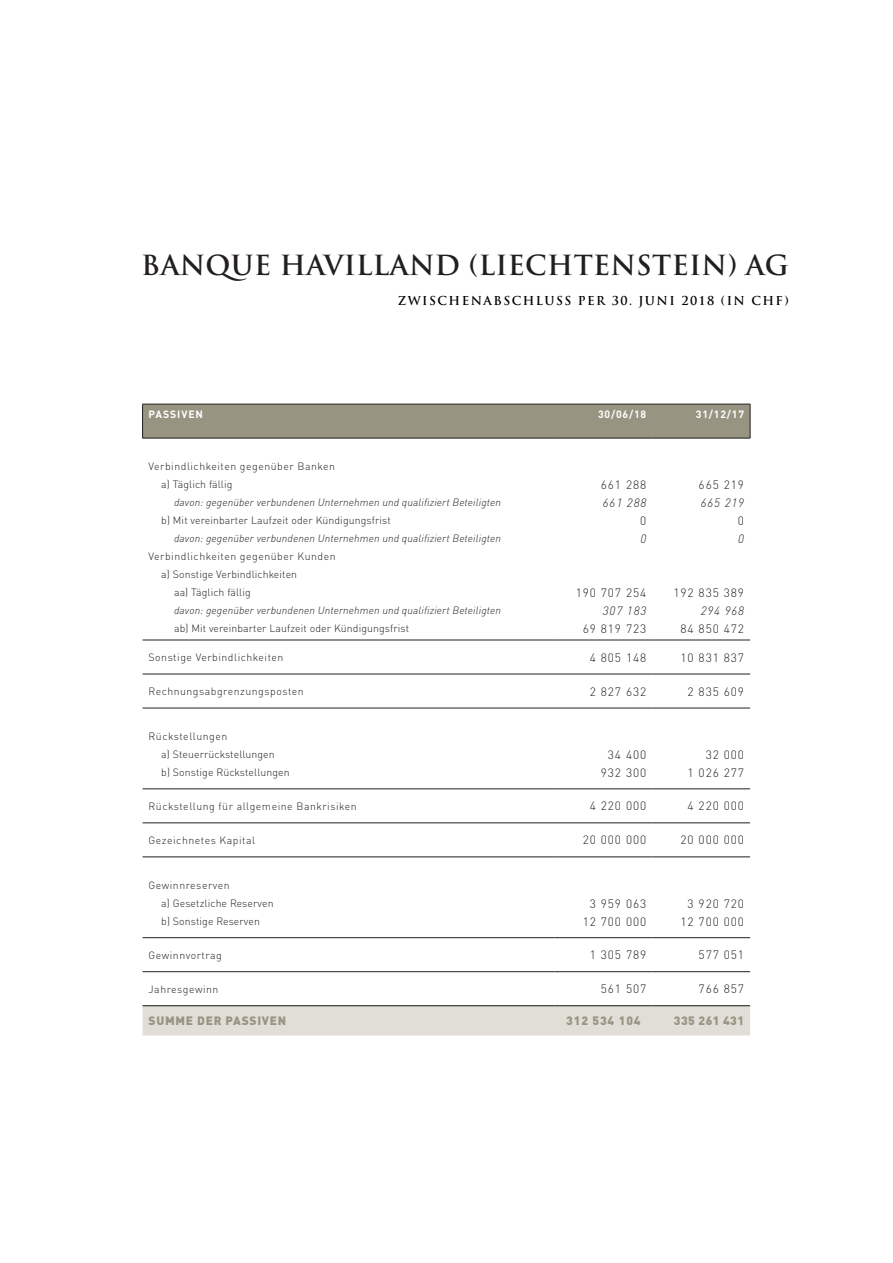
<style>
.page{position:relative;width:893px;height:1263px;background:#fff}
.page>*{position:absolute;margin:0;border:0;box-sizing:border-box;transform-origin:0 0}
.Title_chapter_01{font:700 27px "Trajan Pro";letter-spacing:.01em;color:#231f20}
.Figures_right{font:300 12px "DINOT";letter-spacing:.075em;color:#231f20}
.Title_chapter_02{font:700 12px "Trajan Pro";letter-spacing:.12em;color:#000}
.Figures_right-2{font:italic 300 12px "DINOT";letter-spacing:.075em;color:#231f20}
.Total_left{font:900 12px "DINOT";letter-spacing:.06em;color:#979481}
.Total_right_figure{font:900 12px "DINOT";letter-spacing:.04em;color:#979481}
.content_75_01{font:300 10.5px "DINOT";letter-spacing:.05em;color:#231f20}
.italic{font:italic 300 10.5px "DINOT";letter-spacing:.01em;color:#231f20}
.a_B{font:300 10.5px "DINOT";letter-spacing:.01em;color:#231f20}
.aa__bb{font:300 10.5px "DINOT";letter-spacing:.01em;color:#231f20}
.whrite_right{font:700 10.5px "DINOT";letter-spacing:.075em;color:#fff}
.whrite_left{font:700 10.5px "DINOT";letter-spacing:.085em;color:#fff}
</style>
<div class="page">
<div style="left:143px;top:405px;width:607px;height:33px;background:#979481"></div>
<div style="left:143px;top:1006px;width:607px;height:29px;background:#e0ded7"></div>
<hr style="left:143px;top:640px;width:411px;height:1px;background:#231f20">
<hr style="left:554px;top:640px;width:98px;height:1px;background:#231f20">
<hr style="left:652px;top:640px;width:98px;height:1px;background:#231f20">
<hr style="left:143px;top:674px;width:411px;height:1px;background:#231f20">
<hr style="left:554px;top:674px;width:98px;height:1px;background:#231f20">
<hr style="left:652px;top:674px;width:98px;height:1px;background:#231f20">
<hr style="left:143px;top:708px;width:411px;height:1px;background:#231f20">
<hr style="left:554px;top:708px;width:98px;height:1px;background:#231f20">
<hr style="left:652px;top:708px;width:98px;height:1px;background:#231f20">
<hr style="left:143px;top:788px;width:411px;height:1px;background:#231f20">
<hr style="left:554px;top:788px;width:98px;height:1px;background:#231f20">
<hr style="left:652px;top:788px;width:98px;height:1px;background:#231f20">
<hr style="left:143px;top:823px;width:411px;height:1px;background:#231f20">
<hr style="left:554px;top:823px;width:98px;height:1px;background:#231f20">
<hr style="left:652px;top:823px;width:98px;height:1px;background:#231f20">
<hr style="left:143px;top:857px;width:411px;height:1px;background:#231f20">
<hr style="left:554px;top:857px;width:98px;height:1px;background:#231f20">
<hr style="left:652px;top:857px;width:98px;height:1px;background:#231f20">
<hr style="left:143px;top:937px;width:411px;height:1px;background:#231f20">
<hr style="left:554px;top:937px;width:98px;height:1px;background:#231f20">
<hr style="left:652px;top:937px;width:98px;height:1px;background:#231f20">
<hr style="left:143px;top:971px;width:411px;height:1px;background:#231f20">
<hr style="left:554px;top:971px;width:98px;height:1px;background:#231f20">
<hr style="left:652px;top:971px;width:98px;height:1px;background:#231f20">
<hr style="left:142px;top:404px;width:412px;height:1px;background:#231f20">
<hr style="left:142px;top:404px;width:1px;height:34px;background:#231f20">
<hr style="left:554px;top:404px;width:98px;height:1px;background:#231f20">
<hr style="left:652px;top:404px;width:98px;height:1px;background:#231f20">
<hr style="left:142px;top:438px;width:412px;height:1px;background:#231f20">
<hr style="left:554px;top:438px;width:98px;height:1px;background:#231f20">
<hr style="left:652px;top:438px;width:98px;height:1px;background:#231f20">
<hr style="left:143px;top:1005px;width:411px;height:1px;background:#231f20">
<hr style="left:554px;top:1005px;width:98px;height:1px;background:#231f20">
<hr style="left:652px;top:1005px;width:98px;height:1px;background:#231f20">
<hr style="left:750px;top:404px;width:1px;height:34px;background:#231f20">
<p class="Title_chapter_01" style="left:141px;top:249px;width:649px">BANQUE HAVILLAND (LIECHTENSTEIN) AG</p>
<p class="Title_chapter_02" style="left:398px;top:294px;width:392px">ZWISCHENABSCHLUSS PER 30. JUNI 2018 (IN CHF)</p>
<p class="whrite_left" style="left:149px;top:407px;width:56px">PASSIVEN</p>
<p class="whrite_right" style="left:598px;top:407px;width:50px">30/06/18</p>
<p class="whrite_right" style="left:696px;top:407px;width:50px">31/12/17</p>
<p class="content_75_01" style="left:149px;top:460px;width:188px">Verbindlichkeiten gegenüber Banken</p>
<p class="a_B" style="left:161px;top:478px;width:73px">a) Täglich fällig</p>
<p class="italic" style="left:174px;top:496px;width:329px">davon: gegenüber verbundenen Unternehmen und qualifiziert Beteiligten</p>
<p class="a_B" style="left:161px;top:514px;width:231px">b) Mit vereinbarter Laufzeit oder Kündigungsfrist</p>
<p class="italic" style="left:174px;top:532px;width:329px">davon: gegenüber verbundenen Unternehmen und qualifiziert Beteiligten</p>
<p class="content_75_01" style="left:149px;top:550px;width:189px">Verbindlichkeiten gegenüber Kunden</p>
<p class="a_B" style="left:161px;top:568px;width:137px">a) Sonstige Verbindlichkeiten</p>
<p class="aa__bb" style="left:174px;top:586px;width:78px">aa) Täglich fällig</p>
<p class="italic" style="left:174px;top:604px;width:329px">davon: gegenüber verbundenen Unternehmen und qualifiziert Beteiligten</p>
<p class="aa__bb" style="left:174px;top:622px;width:237px">ab) Mit vereinbarter Laufzeit oder Kündigungsfrist</p>
<p class="Figures_right" style="left:601px;top:478px;width:47px">661 288</p>
<p class="Figures_right-2" style="left:603px;top:496px;width:45px">661 288</p>
<p class="Figures_right" style="left:640px;top:514px;width:8px">0</p>
<p class="Figures_right-2" style="left:640px;top:532px;width:7px">0</p>
<p class="Figures_right" style="left:576px;top:586px;width:72px">190 707 254</p>
<p class="Figures_right-2" style="left:603px;top:604px;width:45px">307 183</p>
<p class="Figures_right" style="left:583px;top:622px;width:65px">69 819 723</p>
<p class="Figures_right" style="left:699px;top:478px;width:47px">665 219</p>
<p class="Figures_right-2" style="left:701px;top:496px;width:45px">665 219</p>
<p class="Figures_right" style="left:738px;top:514px;width:8px">0</p>
<p class="Figures_right-2" style="left:738px;top:532px;width:7px">0</p>
<p class="Figures_right" style="left:673px;top:586px;width:72px">192 835 389</p>
<p class="Figures_right-2" style="left:701px;top:604px;width:45px">294 968</p>
<p class="Figures_right" style="left:680px;top:622px;width:65px">84 850 472</p>
<p class="content_75_01" style="left:149px;top:651px;width:136px">Sonstige Verbindlichkeiten</p>
<p class="Figures_right" style="left:590px;top:650px;width:58px">4 805 148</p>
<p class="Figures_right" style="left:680px;top:650px;width:65px">10 831 837</p>
<p class="content_75_01" style="left:149px;top:685px;width:157px">Rechnungsabgrenzungsposten</p>
<p class="Figures_right" style="left:590px;top:684px;width:58px">2 827 632</p>
<p class="Figures_right" style="left:688px;top:684px;width:58px">2 835 609</p>
<p class="content_75_01" style="left:149px;top:730px;width:80px">Rückstellungen</p>
<p class="a_B" style="left:161px;top:748px;width:115px">a) Steuerrückstellungen</p>
<p class="a_B" style="left:161px;top:766px;width:130px">b) Sonstige Rückstellungen</p>
<p class="Figures_right" style="left:608px;top:747px;width:40px">34 400</p>
<p class="Figures_right" style="left:601px;top:765px;width:47px">932 300</p>
<p class="Figures_right" style="left:706px;top:747px;width:40px">32 000</p>
<p class="Figures_right" style="left:688px;top:765px;width:58px">1 026 277</p>
<p class="content_75_01" style="left:149px;top:800px;width:210px">Rückstellung für allgemeine Bankrisiken</p>
<p class="Figures_right" style="left:590px;top:799px;width:58px">4 220 000</p>
<p class="Figures_right" style="left:688px;top:799px;width:58px">4 220 000</p>
<p class="content_75_01" style="left:149px;top:834px;width:108px">Gezeichnetes Kapital</p>
<p class="Figures_right" style="left:583px;top:833px;width:65px">20 000 000</p>
<p class="Figures_right" style="left:680px;top:833px;width:65px">20 000 000</p>
<p class="content_75_01" style="left:149px;top:879px;width:83px">Gewinnreserven</p>
<p class="a_B" style="left:161px;top:897px;width:114px">a) Gesetzliche Reserven</p>
<p class="a_B" style="left:161px;top:915px;width:100px">b) Sonstige Reserven</p>
<p class="Figures_right" style="left:590px;top:896px;width:58px">3 959 063</p>
<p class="Figures_right" style="left:583px;top:914px;width:65px">12 700 000</p>
<p class="Figures_right" style="left:688px;top:896px;width:58px">3 920 720</p>
<p class="Figures_right" style="left:680px;top:914px;width:65px">12 700 000</p>
<p class="content_75_01" style="left:149px;top:948px;width:75px">Gewinnvortrag</p>
<p class="Figures_right" style="left:590px;top:947px;width:58px">1 305 789</p>
<p class="Figures_right" style="left:699px;top:947px;width:47px">577 051</p>
<p class="content_75_01" style="left:149px;top:982px;width:71px">Jahresgewinn</p>
<p class="Figures_right" style="left:601px;top:981px;width:47px">561 507</p>
<p class="Figures_right" style="left:699px;top:981px;width:47px">766 857</p>
<p class="Total_left" style="left:149px;top:1013px;width:139px">SUMME DER PASSIVEN</p>
<p class="Total_left" style="left:566px;top:1013px;width:76px">312 534 104</p>
<p class="Total_right_figure" style="left:674px;top:1013px;width:72px">335 261 431</p>
</div>
